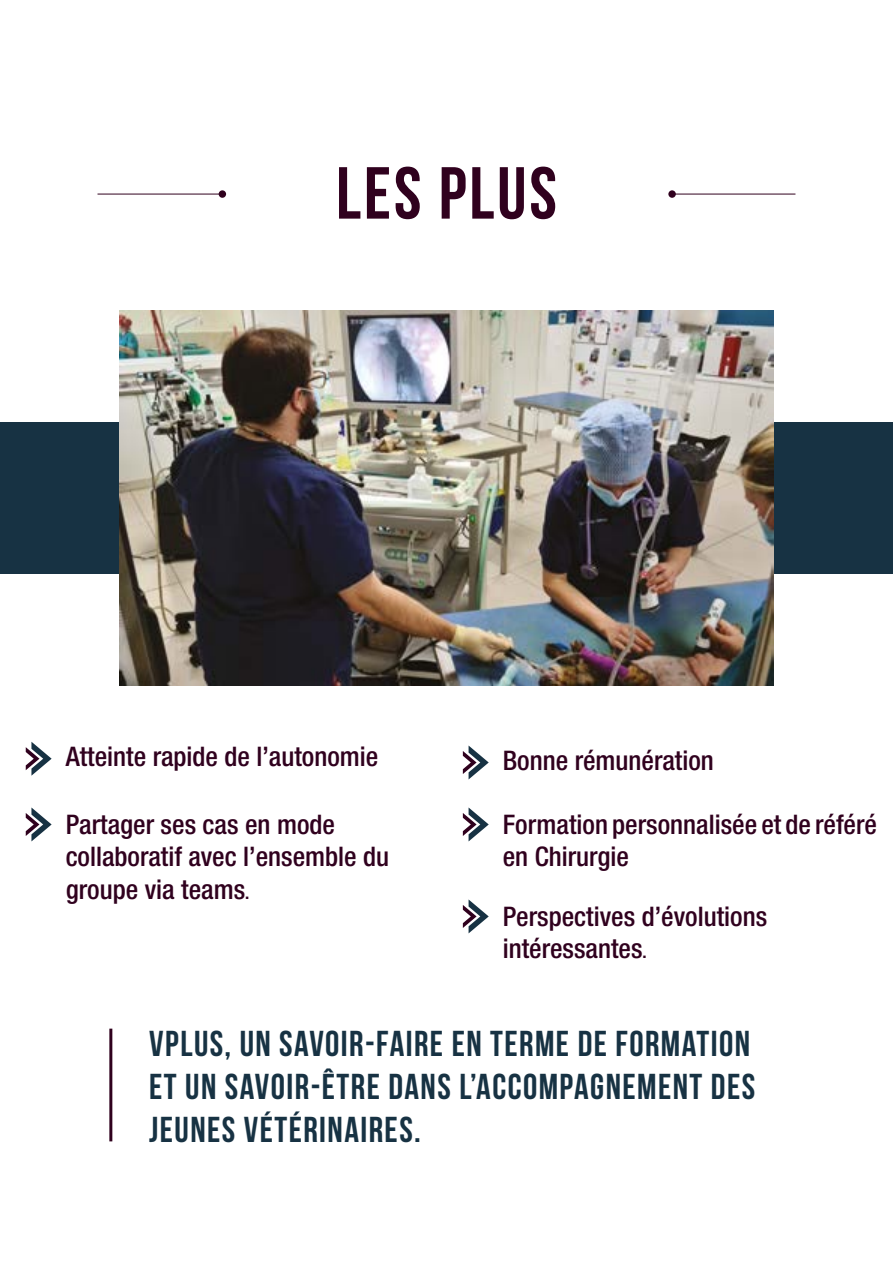
<style>
.page{position:relative;width:893px;height:1263px;background:#fff}
.page>*{position:absolute;margin:0;border:0;box-sizing:border-box;transform-origin:0 0}
.t1{font:700 73.5px "Bebas Neue";letter-spacing:.04em;color:#30011e}
.t2{font:700 36px/43.2px "Bebas Neue";letter-spacing:.04em;color:#173243}
.t3{font:500 condensed 27px/32.4px "Helvetica Neue LT Pro";color:#30011e}
.s1{font-family:"Bebas Neue";font-weight:700;font-stretch:normal;font-size:22.5px}
</style>
<div class="page">
<div style="left:0;top:422px;width:893px;height:152px;background:#173243"></div>
<img style="left:120px;top:311px;width:653px;height:374px">
<hr style="left:98px;top:194px;width:122px;height:1px;background:#30011e">
<div style="left:219px;top:190px;width:7px;height:8px;background:#30011e;border-radius:50%"></div>
<svg style="left:26px;top:742px;width:26px;height:34px"></svg>
<svg style="left:26px;top:807px;width:26px;height:34px"></svg>
<hr style="left:109px;top:1029px;width:3px;height:112px;background:#30011e">
<svg style="left:463px;top:745px;width:26px;height:34px"></svg>
<svg style="left:463px;top:807px;width:26px;height:34px"></svg>
<svg style="left:463px;top:899px;width:26px;height:34px"></svg>
<hr style="left:672px;top:194px;width:123px;height:1px;background:#30011e">
<div style="left:668px;top:190px;width:8px;height:8px;background:#30011e;border-radius:50%"></div>
<h1 class="t1" style="left:336px;top:153px;width:222px">LES PLUS</h1>
<p class="t3" style="left:66px;top:740px;width:314px">Atteinte rapide de l’autonomie</p>
<p class="t3" style="left:66px;top:808px;width:325px">Partager ses cas en mode collaboratif avec l’ensemble du groupe via teams<span class="s1">.</span></p>
<p class="t3" style="left:503px;top:743px;width:213px">Bonne rémunération</p>
<p class="t3" style="left:503px;top:808px;width:376px">Formation personnalisée et de référé en Chirurgie</p>
<p class="t3" style="left:503px;top:900px;width:266px">Perspectives d’évolutions intéressantes<span class="s1">.</span></p>
<h2 class="t2" style="left:149px;top:1021px;width:607px">VPLUS, UN SAVOIR-FAIRE EN TERME DE FORMATION<br>ET UN SAVOIR-ÊTRE DANS L’ACCOMPAGNEMENT DES<br>JEUNES VÉTÉRINAIRES.</h2>
</div>
